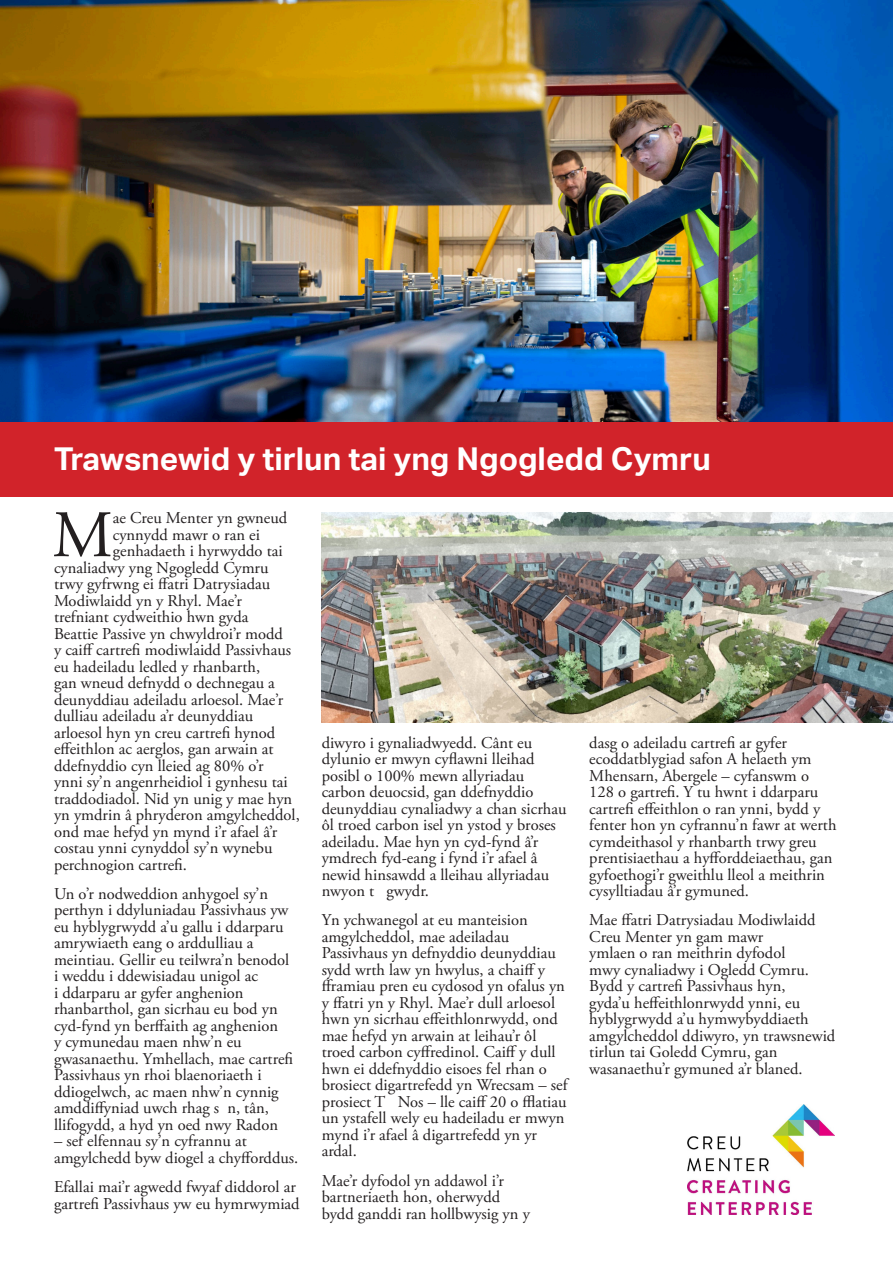
<style>
.page{position:relative;width:893px;height:1263px;background:#fff}
.page>*{position:absolute;margin:0;border:0;box-sizing:border-box;transform-origin:0 0}
.t1{font:66.3px "Adobe Garamond Pro";color:#231f20}
.t2{font:700 31.5px "Aktiv Grotesk";color:#fff}
.t3{font:16.5px/16.5px "Adobe Garamond Pro";color:#231f20}
</style>
<div class="page">
<img style="left:0;top:1px;width:893px;height:421px">
<div style="left:0;top:422px;width:893px;height:74px;background:#d1232a"></div>
<img style="left:322px;top:512px;width:571px;height:211px">
<img style="left:687px;top:1104px;width:148px;height:110px">
<p class="t2" style="left:54px;top:441px;width:658px">Trawsnewid y tirlun tai yng Ngogledd Cymru</p>
<p class="t1" style="left:52px;top:495px;width:62px">M</p>
<p class="t3" style="left:113px;top:510px;width:176px">ae Creu Menter yn gwneud</p>
<p class="t3" style="left:113px;top:527px;width:149px">cynnydd mawr o ran ei</p>
<p class="t3" style="left:113px;top:543px;width:171px">genhadaeth i hyrwyddo tai</p>
<p class="t3" style="left:54px;top:560px;width:216px">cynaliadwy yng Ngogledd Cymru</p>
<p class="t3" style="left:54px;top:576px;width:218px">trwy gyfrwng ei ffatri Datrysiadau</p>
<p class="t3" style="left:54px;top:593px;width:189px">Modiwlaidd yn y Rhyl. Mae’r</p>
<p class="t3" style="left:54px;top:609px;width:196px">trefniant cydweithio hwn gyda</p>
<p class="t3" style="left:54px;top:626px;width:230px">Beattie Passive yn chwyldroi’r modd</p>
<p class="t3" style="left:54px;top:642px;width:239px">y caiff cartrefi modiwlaidd Passivhaus</p>
<p class="t3" style="left:54px;top:659px;width:208px">eu hadeiladu ledled y rhanbarth,</p>
<p class="t3" style="left:54px;top:675px;width:222px">gan wneud defnydd o dechnegau a</p>
<p class="t3" style="left:54px;top:692px;width:231px">deunyddiau adeiladu arloesol. Mae’r</p>
<p class="t3" style="left:54px;top:708px;width:201px">dulliau adeiladu a’r deunyddiau</p>
<p class="t3" style="left:54px;top:725px;width:223px">arloesol hyn yn creu cartrefi hynod</p>
<p class="t3" style="left:54px;top:741px;width:221px">effeithlon ac aerglos, gan arwain at</p>
<p class="t3" style="left:54px;top:758px;width:211px">ddefnyddio cyn lleied ag 80% o’r</p>
<p class="t3" style="left:54px;top:774px;width:235px">ynni sy’n angenrheidiol i gynhesu tai</p>
<p class="t3" style="left:54px;top:791px;width:240px">traddodiadol. Nid yn unig y mae hyn</p>
<p class="t3" style="left:54px;top:807px;width:247px">yn ymdrin â phryderon amgylcheddol,</p>
<p class="t3" style="left:54px;top:824px;width:225px">ond mae hefyd yn mynd i’r afael â’r</p>
<p class="t3" style="left:54px;top:840px;width:220px">costau ynni cynyddol sy’n wynebu</p>
<p class="t3" style="left:54px;top:857px;width:134px">perchnogion cartrefi.</p>
<p class="t3" style="left:54px;top:886px;width:241px">Un o’r nodweddion anhygoel sy’n perthyn i ddyluniadau Passivhaus yw eu hyblygrwydd a’u gallu i ddarparu amrywiaeth eang o arddulliau a meintiau. Gellir eu teilwra’n benodol i weddu i ddewisiadau unigol ac<br>i ddarparu ar gyfer anghenion rhanbarthol, gan sicrhau eu bod yn cyd-fynd yn berffaith ag anghenion<br>y cymunedau maen nhw’n eu gwasanaethu. Ymhellach, mae cartrefi Passivhaus yn rhoi blaenoriaeth i ddiogelwch, ac maen nhw’n cynnig amddiffyniad uwch rhag sŵn, tân, llifogydd, a hyd yn oed nwy Radon</p>
<p class="t3" style="left:54px;top:1133px;width:246px">– sef elfennau sy’n cyfrannu at amgylchedd byw diogel a chyfforddus.</p>
<p class="t3" style="left:54px;top:1179px;width:247px">Efallai mai’r agwedd fwyaf diddorol ar gartrefi Passivhaus yw eu hymrwymiad</p>
<p class="t3" style="left:322px;top:735px;width:246px">diwyro i gynaliadwyedd. Cânt eu dylunio er mwyn cyflawni lleihad posibl o 100% mewn allyriadau carbon deuocsid, gan ddefnyddio deunyddiau cynaliadwy a chan sicrhau ôl troed carbon isel yn ystod y broses adeiladu. Mae hyn yn cyd-fynd â’r ymdrech fyd-eang i fynd i’r afael â newid hinsawdd a lleihau allyriadau nwyon t gwydr.</p>
<p class="t3" style="left:322px;top:912px;width:247px">Yn ychwanegol at eu manteision amgylcheddol, mae adeiladau Passivhaus yn defnyddio deunyddiau sydd wrth law yn hwylus, a chaiff y fframiau pren eu cydosod yn ofalus yn y ffatri yn y Rhyl. Mae’r dull arloesol hwn yn sicrhau effeithlonrwydd, ond mae hefyd yn arwain at leihau’r ôl troed carbon cyffredinol. Caiff y dull hwn ei ddefnyddio eisoes fel rhan o brosiect digartrefedd yn Wrecsam – sef prosiect T Nos – lle caiff 20 o fflatiau un ystafell wely eu hadeiladu er mwyn mynd i’r afael â digartrefedd yn yr ardal.</p>
<p class="t3" style="left:322px;top:1173px;width:210px">Mae’r dyfodol yn addawol i’r bartneriaeth hon, oherwydd bydd ganddi ran hollbwysig yn y</p>
<p class="t3" style="left:589px;top:735px;width:249px">dasg o adeiladu cartrefi ar gyfer ecoddatblygiad safon A helaeth ym Mhensarn, Abergele – cyfanswm o 128 o gartrefi. Y tu hwnt i ddarparu cartrefi effeithlon o ran ynni, bydd y fenter hon yn cyfrannu’n fawr at werth cymdeithasol y rhanbarth trwy greu prentisiaethau a hyfforddeiaethau, gan gyfoethogi’r gweithlu lleol a meithrin cysylltiadau â’r gymuned.</p>
<p class="t3" style="left:589px;top:912px;width:248px">Mae ffatri Datrysiadau Modiwlaidd<br>Creu Menter yn gam mawr<br>ymlaen o ran meithrin dyfodol<br>mwy cynaliadwy i Ogledd Cymru.<br>Bydd y cartrefi Passivhaus hyn,<br>gyda’u heffeithlonrwydd ynni, eu hyblygrwydd a’u hymwybyddiaeth amgylcheddol ddiwyro, yn trawsnewid tirlun tai Goledd Cymru, gan wasanaethu’r gymuned a’r blaned.</p>
</div>
